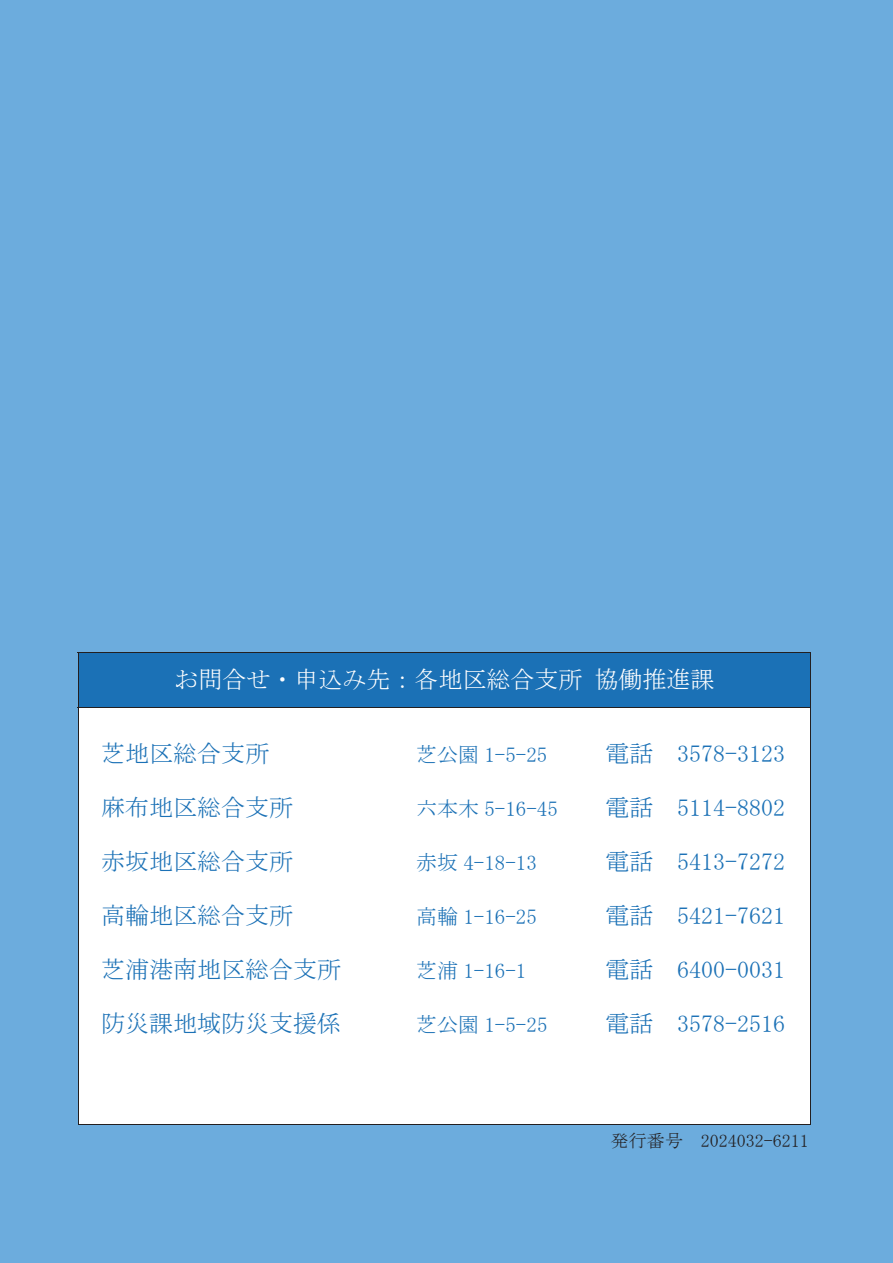
<style>
.page{position:relative;width:893px;height:1263px;background:#6cacdd}
.page>*{position:absolute;margin:0;border:0;box-sizing:border-box;transform-origin:0 0}
.t1{font:24px "MS Mincho";color:#1b71b6}
.t2{font:24px "MS Mincho";color:#fff}
.t3{font:21px "MS Mincho";color:#1b71b6}
.t4{font:18px "MS Mincho";color:#231f20}
</style>
<div class="page">
<div style="left:86px;top:653px;width:717px;height:54px;background:#1b71b6"></div>
<hr style="left:78px;top:652px;width:733px;height:1px;background:#231f20">
<hr style="left:78px;top:653px;width:1px;height:54px;background:#231f20">
<hr style="left:811px;top:653px;width:1px;height:54px;background:#231f20">
<div style="left:78px;top:707px;width:732px;height:417px;background:#fff"></div>
<hr style="left:78px;top:707px;width:733px;height:1px;background:#231f20">
<hr style="left:78px;top:707px;width:1px;height:418px;background:#231f20">
<hr style="left:78px;top:1124px;width:733px;height:1px;background:#231f20">
<hr style="left:811px;top:707px;width:1px;height:418px;background:#231f20">
<p class="t2" style="left:174px;top:668px;width:542px">お問合せ・申込み先：各地区総合支所 協働推進課</p>
<p class="t1" style="left:101px;top:741px;width:170px">芝地区総合支所</p>
<p class="t3" style="left:416px;top:744px;width:133px">芝公園 1-5-25</p>
<p class="t1" style="left:605px;top:741px;width:182px">電話 3578-3123</p>
<p class="t1" style="left:101px;top:795px;width:194px">麻布地区総合支所</p>
<p class="t3" style="left:416px;top:798px;width:143px">六本木 5-16-45</p>
<p class="t1" style="left:605px;top:795px;width:181px">電話 5114-8802</p>
<p class="t1" style="left:101px;top:849px;width:194px">赤坂地区総合支所</p>
<p class="t3" style="left:416px;top:852px;width:122px">赤坂 4-18-13</p>
<p class="t1" style="left:605px;top:849px;width:181px">電話 5413-7272</p>
<p class="t1" style="left:101px;top:903px;width:194px">高輪地区総合支所</p>
<p class="t3" style="left:416px;top:906px;width:122px">高輪 1-16-25</p>
<p class="t1" style="left:605px;top:903px;width:181px">電話 5421-7621</p>
<p class="t1" style="left:101px;top:957px;width:242px">芝浦港南地区総合支所</p>
<p class="t3" style="left:416px;top:960px;width:112px">芝浦 1-16-1</p>
<p class="t1" style="left:605px;top:957px;width:181px">電話 6400-0031</p>
<p class="t1" style="left:101px;top:1011px;width:242px">防災課地域防災支援係</p>
<p class="t3" style="left:416px;top:1014px;width:133px">芝公園 1-5-25</p>
<p class="t1" style="left:605px;top:1011px;width:181px">電話 3578-2516</p>
<p class="t4" style="left:611px;top:1132px;width:199px">発行番号 2024032-6211</p>
</div>
